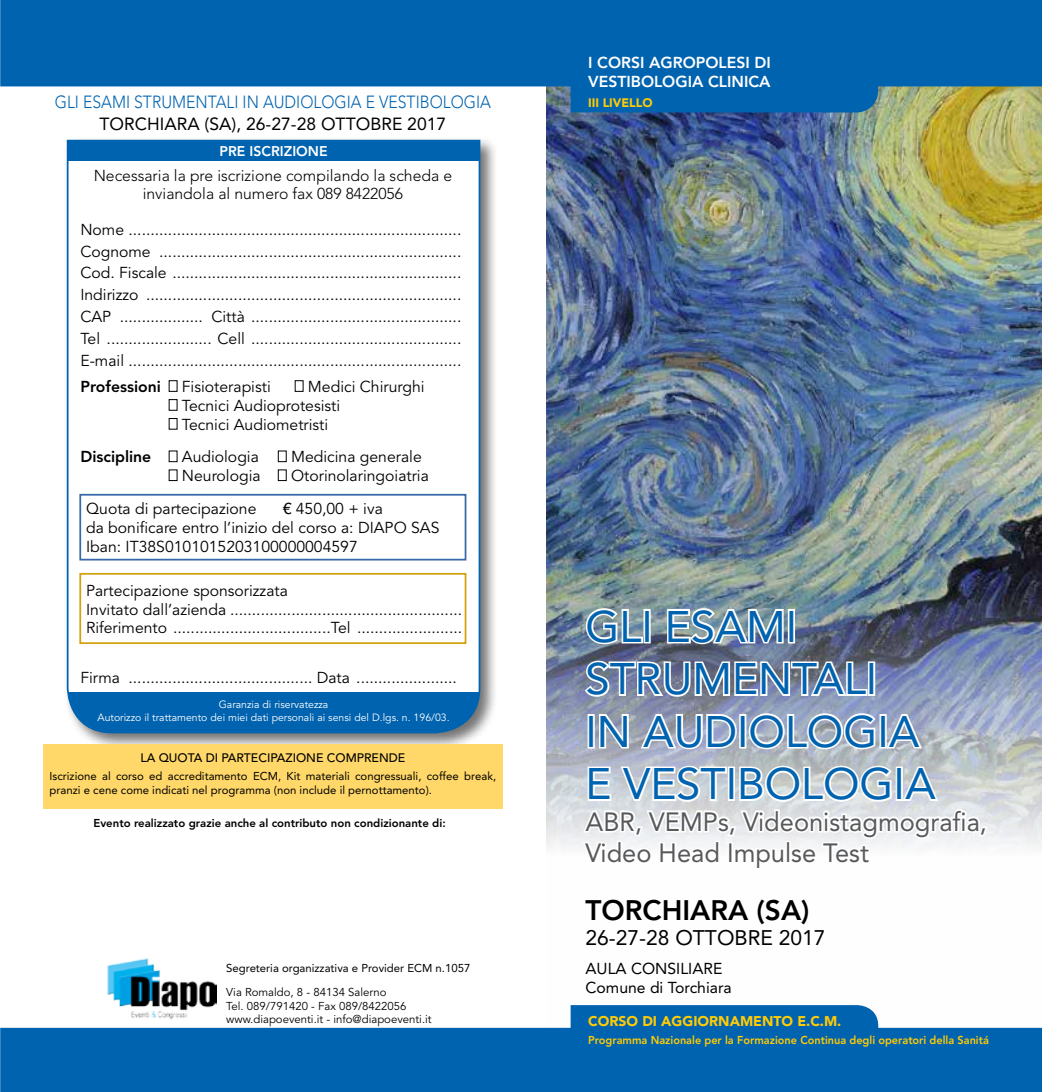
<style>
.page{position:relative;width:1042px;height:1092px;background:#fff}
.page>*{position:absolute;margin:0;border:0;box-sizing:border-box;transform-origin:0 0}
.t1{font:43.75px/52.5px "Avenir";color:#0063b0}
.t2{font:800 28px "Avenir";color:#000}
.t3{font:26.25px/31.5px "Avenir";color:#58595b}
.t4{font:21px "Avenir";color:#000}
.t5{font:300 17.5px "Avenir";color:#0063b0;scale:.9 1}
.t6{font:17.5px "Avenir";color:#000}
.t7{font:15.75px/21.9px "Avenir";color:#000}
.t8{font:300 15.75px/18.9px "Avenir";color:#000;text-align:center}
.t9{font:800 15.75px/18.9px "Avenir";color:#fff}
.t10{font:15.75px/18.9px "Avenir";color:#000}
.t11{font:800 15.75px "Avenir";color:#000}
.t12{font:900 14px "Avenir";color:#ffcb05}
.t13{font:800 14px "Avenir";color:#fff}
.t14{font:500 12.25px "Avenir";color:#000}
.t15{font:900 12.25px "Avenir";color:#ffcb05}
.t16{font:11.38px/13.7px "Avenir";color:#000}
.t17{font:11.38px/13.7px "Avenir";color:#000}
.t18{font:800 11.38px "Avenir";color:#ffcb05;scale:.96 1}
.t19{font:800 11.38px "Avenir";color:#000}
.t20{font:10.5px/12.6px "Avenir";color:#fff;text-align:center}
.s1{font-family:"Helvetica Neue LT Std"}
</style>
<div class="page">
<img style="left:546px;top:112px;width:496px;height:736px">
<img style="left:582px;top:598px;width:287px;height:100px">
<div style="left:868px;top:661px;width:7px;height:35px;border:4px solid #fff"></div>
<div style="left:587px;top:714px;width:8px;height:34px;border:4px solid #fff"></div>
<svg style="left:597px;top:712px;width:33px;height:38px"></svg>
<svg style="left:639px;top:712px;width:99px;height:39px"></svg>
<div style="left:739px;top:714px;width:7px;height:34px;border:4px solid #fff"></div>
<svg style="left:747px;top:711px;width:131px;height:40px"></svg>
<div style="left:879px;top:714px;width:7px;height:34px;border:4px solid #fff"></div>
<svg style="left:884px;top:712px;width:40px;height:39px"></svg>
<svg style="left:580px;top:764px;width:409px;height:84px"></svg>
<svg style="left:0;top:0;width:1042px;height:112px;background:#2578b6"></svg>
<img style="left:107px;top:958px;width:109px;height:47px">
<svg style="left:0;top:1005px;width:1042px;height:86px;fill:#0063b0"></svg>
<div style="left:63px;top:136px;width:435px;height:614px;background:#000;opacity:.55"></div>
<svg style="left:66px;top:139px;width:415px;height:595px"></svg>
<div style="left:68px;top:141px;width:411px;height:19px;background:#0063b0"></div>
<div style="left:169px;top:380px;width:8px;height:11px;background:#fff"></div>
<div style="left:169px;top:380px;width:8px;height:12px;border:1px solid #000"></div>
<div style="left:295px;top:380px;width:8px;height:11px;background:#fff"></div>
<div style="left:295px;top:380px;width:8px;height:12px;border:1px solid #000"></div>
<div style="left:169px;top:399px;width:8px;height:11px;background:#fff"></div>
<div style="left:169px;top:418px;width:8px;height:11px;background:#fff"></div>
<div style="left:169px;top:451px;width:8px;height:10px;background:#fff"></div>
<div style="left:169px;top:450px;width:8px;height:12px;border:1px solid #000"></div>
<div style="left:278px;top:451px;width:8px;height:10px;background:#fff"></div>
<div style="left:278px;top:450px;width:9px;height:12px;border:1px solid #000"></div>
<div style="left:169px;top:470px;width:8px;height:10px;background:#fff"></div>
<div style="left:169px;top:469px;width:8px;height:12px;border:1px solid #000"></div>
<div style="left:278px;top:470px;width:8px;height:10px;background:#fff"></div>
<div style="left:278px;top:469px;width:9px;height:12px;border:1px solid #000"></div>
<div style="left:79px;top:573px;width:387px;height:71px;border:2px solid #d3a10a"></div>
<div style="left:79px;top:494px;width:387px;height:66px;border:2px solid #3768aa"></div>
<div style="left:43px;top:744px;width:460px;height:65px;background:#ffd869"></div>
<p class="t5" style="left:55px;top:92px;width:486px">gli esami strumentali in audiologia e vestibologia</p>
<p class="t6" style="left:100px;top:113px;width:71px">TORCHIARA</p>
<p class="t6" style="left:205px;top:113px;width:243px">(SA), 26-27-28 Otto bre 2017</p>
<p class="t13" style="left:219px;top:143px;width:38px">pr e iscri</p>
<p class="t13" style="left:284px;top:143px;width:18px">zion</p>
<p class="t13" style="left:319px;top:143px;width:10px">e</p>
<p class="t8" style="left:94px;top:166px;width:360px">Necessaria la pre iscrizione compilando la scheda e inviandola al numero fax 089 8422056</p>
<p class="t7" style="left:80px;top:219px;width:382px;text-align:justify">Nome ............................................................................<br>Cognome .....................................................................<br>Cod. Fiscale ..................................................................<br>Indirizzo ........................................................................<br>CAP ................... Città ................................................<br>Tel ........................ Cell ................................................<br>E-mail ............................................................................</p>
<p class="t7" style="left:182px;top:376px;width:90px">Fisioterapisti</p>
<p class="t11" style="left:80px;top:377px;width:82px">Professioni</p>
<p class="t7" style="left:182px;top:377px;width:244px;line-height:18.9px;text-indent:126px">Medici Chirurghi<br>Tecnici Audioprotesisti<br>Tecnici Audiometristi</p>
<p class="t7" style="left:182px;top:446px;width:79px">Audiologia</p>
<p class="t7" style="left:291px;top:446px;width:132px">Medicina generale</p>
<p class="t7" style="left:182px;top:465px;width:80px">Neurologia</p>
<p class="t7" style="left:291px;top:465px;width:139px">Otorinolaringoiatria</p>
<p class="t11" style="left:80px;top:447px;width:72px">Discipline</p>
<p class="t7" style="left:86px;top:498px;width:172px">Quota di partecipazione</p>
<p class="t7" style="left:86px;top:500px;width:355px;line-height:18.9px;text-indent:197px"><span class="s1">€</span> 450,00 + iva<br>da bonificare entro l’inizio del corso a: DIAPO SAS<br>Iban: IT38S0101015203100000004597</p>
<p class="t7" style="left:86px;top:581px;width:377px;line-height:18.9px">Partecipazione sponsorizzata<br>Invitato dall’azienda .....................................................<br>Riferimento ....................................Tel ........................</p>
<p class="t7" style="left:80px;top:667px;width:378px">Firma .......................................... Data .......................</p>
<p class="t20" style="left:97px;top:698px;width:354px">Garanzia di riservatezza<br>Autorizzo il trattamento dei miei dati personali ai sensi del D.lgs. n. 196/03.</p>
<p class="t14" style="left:140px;top:750px;width:266px">LA QUOTA DI PARTECIPAZIONE COMPRENDE</p>
<p class="t16" style="left:50px;top:769px;width:213px">Iscrizione al corso ed accreditamento ECM</p>
<p class="t16" style="left:50px;top:769px;width:448px;text-indent:228px">, Kit materiali congressuali, coffee break, pranzi e cene come indicati nel programma (non include il pernottamento).</p>
<p class="t19" style="left:93px;top:816px;width:354px">Evento realizzato grazie anche al contributo non condizionante di:</p>
<p class="t16" style="left:226px;top:961px;width:190px">Segreteria organizzativa e Provider ECM</p>
<p class="t16" style="left:435px;top:961px;width:36px">n.1057</p>
<p class="t17" style="left:226px;top:985px;width:207px">Via Romaldo, 8 - 84134 Salerno<br>Tel. 089/791420 - Fax 089/8422056 www.diapoeventi.it - info@diapoeventi.it</p>
<p class="t9" style="left:588px;top:53px;width:20px">I corsi</p>
<p class="t9" style="left:649px;top:53px;width:36px">agropo</p>
<p class="t9" style="left:588px;top:53px;width:175px;text-indent:130px">lesi di vesti bo logia clinica</p>
<p class="t15" style="left:588px;top:96px;width:66px">III LIVELLO</p>
<h1 class="t1" style="left:585px;top:600px;width:352px">gli esami strumentali<br>IN AUDIOLOGIA<br>E vestibo logia</h1>
<h3 class="t3" style="left:585px;top:806px;width:18px">ABR</h3>
<h3 class="t3" style="left:635px;top:806px;width:33px">, VEM</h3>
<h3 class="t3" style="left:585px;top:806px;width:403px;text-indent:117px">Ps, Videonistagmografia,<br>Video Head I mpulse Test</h3>
<h2 class="t2" style="left:585px;top:893px;width:225px">TORCHIARA (SA)</h2>
<h3 class="t4" style="left:585px;top:925px;width:162px">26-27-28 OTTOBRE</h3>
<h3 class="t4" style="left:779px;top:925px;width:48px">2017</h3>
<p class="t10" style="left:585px;top:959px;width:148px">aula consiliare<br>Comune di Torchiara</p>
<p class="t12" style="left:588px;top:1012px;width:255px">CORSO DI AGGIORNAMENTO E.C.M.</p>
<p class="t18" style="left:588px;top:1033px;width:419px">Programma Nazionale per la Formazione Continua degli operatori della Sanitá</p>
</div>
